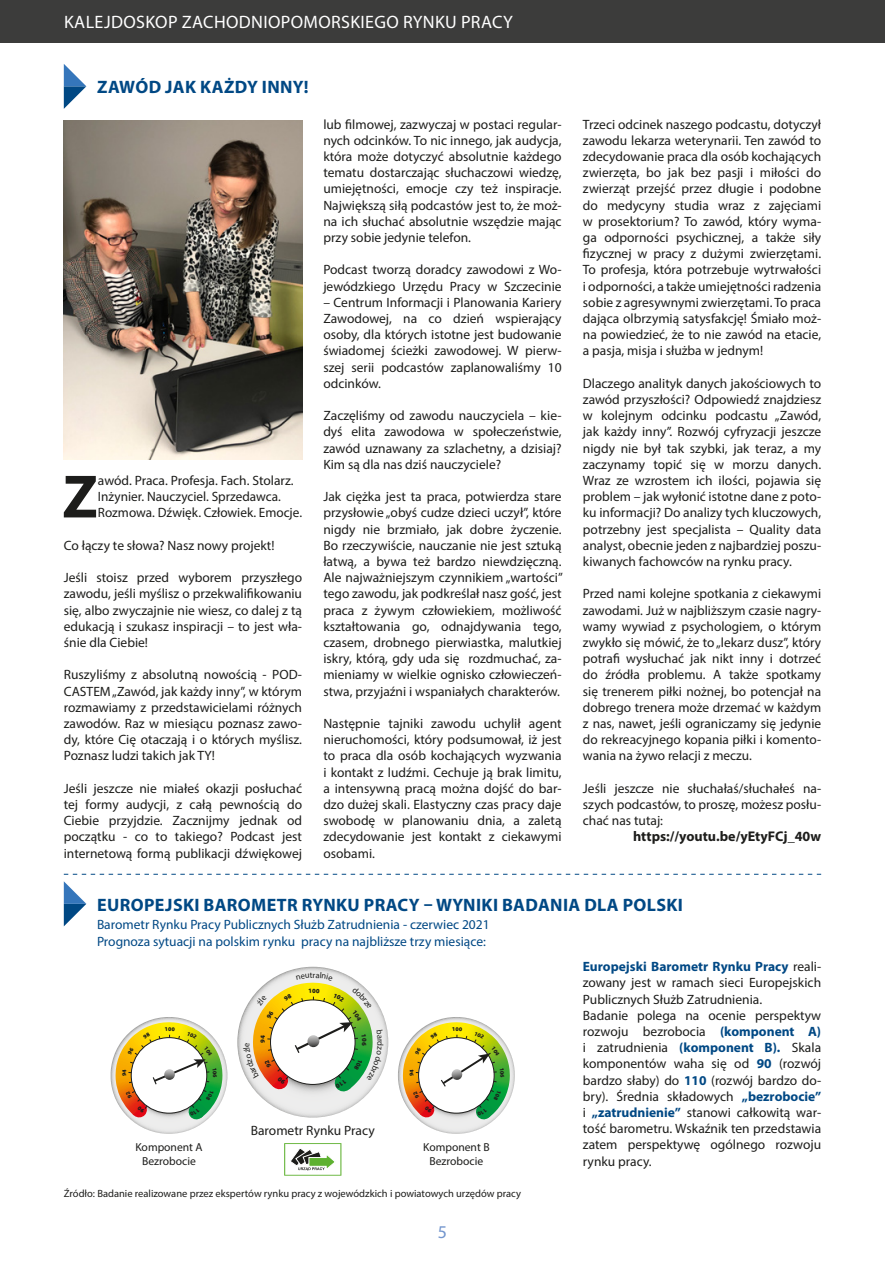
<style>
.page{position:relative;width:885px;height:1263px;background:#fff}
.page>*{position:absolute;margin:0;border:0;box-sizing:border-box;transform-origin:0 0}
.body{font:700 61.5px "Myriad Pro";color:#1d1d1b}
.t1{font:700 18px "Myriad Pro";letter-spacing:.02em;color:#004884}
.t2{font:18px "Myriad Pro";letter-spacing:.02em;color:#fff}
.t3{font:18px "Myriad Pro";color:#7295cd}
.body-2{font:700 14.1px "Myriad Pro";color:#1d1d1b}
.body-3{font:13.5px/16.2px "Myriad Pro";color:#1d1d1b;text-align:justify}
.body_copy{font:13.5px/16.2px "Myriad Pro";color:#004884}
.t4{font:11.55px/14px "Myriad Pro";color:#1d1d1b;text-align:center}
.source{font:10.5px "Myriad Pro";color:#1d1d1b}
.s1{font-weight:700;color:#004884}
</style>
<div class="page">
<div style="left:0;top:0;width:884px;height:43px;background:#3c3c3b"></div>
<svg style="left:64px;top:64px;width:22px;height:45px"></svg>
<svg style="left:64px;top:881px;width:22px;height:45px"></svg>
<img style="left:64px;top:120px;width:238px;height:339px">
<svg style="left:64px;top:874px;width:757px;height:1px"></svg>
<svg style="left:284px;top:1143px;width:57px;height:33px"></svg>
<svg style="left:111px;top:1017px;width:116px;height:117px"></svg>
<svg style="left:398px;top:1017px;width:116px;height:117px"></svg>
<svg style="left:237px;top:967px;width:151px;height:150px"></svg>
<h1 class="t2" style="left:64px;top:11px;width:450px">KALEJDOSKOP ZACHODNIOPOMORSKIEGO RYNKU PRACY</h1>
<h1 class="t1" style="left:97px;top:75px;width:213px">ZAWÓD JAK KAŻDY INNY!</h1>
<p class="body" style="left:62px;top:457px;width:37px">Z</p>
<p class="body-3" style="left:98px;top:472px;width:197px">awód. Praca. Profesja. Fach. Stolarz.<br>Inżynier. Nauczyciel. Sprzedawca.</p>
<p class="body-3" style="left:98px;top:505px;width:205px">Rozmowa. Dźwięk. Człowiek. Emocje.</p>
<p class="body-3" style="left:64px;top:537px;width:212px">Co łączy te słowa? Nasz nowy projekt!</p>
<p class="body-3" style="left:64px;top:569px;width:240px">Jeśli stoisz przed wyborem przyszłego zawodu, jeśli myślisz o przekwalifikowaniu się, albo zwyczajnie nie wiesz, co dalej z tą edukacją i szukasz inspiracji – to jest wła&shy;śnie dla Ciebie!</p>
<p class="body-3" style="left:64px;top:667px;width:240px">Ruszyliśmy z absolutną nowością - POD-CASTEM „Zawód, jak każdy inny”, w którym rozmawiamy z przedstawicielami różnych zawodów. Raz w miesiącu poznasz zawo&shy;dy, które Cię otaczają i o których myślisz.<br>Poznasz ludzi takich jak TY!</p>
<p class="body-3" style="left:64px;top:780px;width:240px">Jeśli jeszcze nie miałeś okazji posłuchać tej formy audycji, z całą pewnością do Ciebie przyjdzie. Zacznijmy jednak od początku - co to takiego? Podcast jest internetową formą publikacji dźwiękowej</p>
<p class="body-3" style="left:323px;top:116px;width:240px">lub filmowej, zazwyczaj w postaci regular&shy;nych odcinków. To nic innego, jak audycja, która może dotyczyć absolutnie każdego tematu dostarczając słuchaczowi wiedzę, umiejętności, emocje czy też inspiracje.<br>Największą siłą podcastów jest to, że moż&shy;na ich słuchać absolutnie wszędzie mając przy sobie jedynie telefon.</p>
<p class="body-3" style="left:323px;top:262px;width:240px">Podcast tworzą doradcy zawodowi z Wo&shy;jewódzkiego Urzędu Pracy w Szczecinie</p>
<p class="body-3" style="left:323px;top:294px;width:240px">– Centrum Informacji i Planowania Kariery Zawodowej, na co dzień wspierający osoby, dla których istotne jest budowanie świadomej ścieżki zawodowej. W pierw&shy;szej serii podcastów zaplanowaliśmy 10 odcinków.</p>
<p class="body-3" style="left:323px;top:407px;width:240px">Zaczęliśmy od zawodu nauczyciela – kie&shy;dyś elita zawodowa w społeczeństwie, zawód uznawany za szlachetny, a dzisiaj?<br>Kim są dla nas dziś nauczyciele?</p>
<p class="body-3" style="left:323px;top:488px;width:241px">Jak ciężka jest ta praca, potwierdza stare przysłowie „obyś cudze dzieci uczył”, które nigdy nie brzmiało, jak dobre życzenie.<br>Bo rzeczywiście, nauczanie nie jest sztuką łatwą, a bywa też bardzo niewdzięczną.<br>Ale najważniejszym czynnikiem „wartości” tego zawodu, jak podkreślał nasz gość, jest praca z żywym człowiekiem, możliwość kształtowania go, odnajdywania tego, czasem, drobnego pierwiastka, malutkiej iskry, którą, gdy uda się rozdmuchać, za&shy;mieniamy w wielkie ognisko człowieczeń&shy;stwa, przyjaźni i wspaniałych charakterów.</p>
<p class="body-3" style="left:323px;top:715px;width:240px">Następnie tajniki zawodu uchylił agent nieruchomości, który podsumował, iż jest to praca dla osób kochających wyzwania i kontakt z ludźmi. Cechuje ją brak limitu, a intensywną pracą można dojść do bar&shy;dzo dużej skali. Elastyczny czas pracy daje swobodę w planowaniu dnia, a zaletą zdecydowanie jest kontakt z ciekawymi osobami.</p>
<p class="body-3" style="left:583px;top:116px;width:240px">Trzeci odcinek naszego podcastu, dotyczył zawodu lekarza weterynarii. Ten zawód to zdecydowanie praca dla osób kochających zwierzęta, bo jak bez pasji i miłości do zwierząt przejść przez długie i podobne do medycyny studia wraz z zajęciami w prosektorium? To zawód, który wyma&shy;ga odporności psychicznej, a także siły fizycznej w pracy z dużymi zwierzętami.<br>To profesja, która potrzebuje wytrwałości i odporności, a także umiejętności radzenia sobie z agresywnymi zwierzętami. To praca dająca olbrzymią satysfakcję! Śmiało moż&shy;na powiedzieć, że to nie zawód na etacie, a pasja, misja i służba w jednym!</p>
<p class="body-3" style="left:583px;top:375px;width:240px">Dlaczego analityk danych jakościowych to zawód przyszłości? Odpowiedź znajdziesz w kolejnym odcinku podcastu „Zawód, jak każdy inny”. Rozwój cyfryzacji jeszcze nigdy nie był tak szybki, jak teraz, a my zaczynamy topić się w morzu danych.<br>Wraz ze wzrostem ich ilości, pojawia się problem – jak wyłonić istotne dane z poto&shy;ku informacji? Do analizy tych kluczowych, potrzebny jest specjalista – Quality data analyst, obecnie jeden z najbardziej poszu&shy;kiwanych fachowców na rynku pracy.</p>
<p class="body-3" style="left:583px;top:586px;width:240px">Przed nami kolejne spotkania z ciekawymi zawodami. Już w najbliższym czasie nagry&shy;wamy wywiad z psychologiem, o którym zwykło się mówić, że to „lekarz dusz”, który potrafi wysłuchać jak nikt inny i dotrzeć do źródła problemu. A także spotkamy się trenerem piłki nożnej, bo potencjał na dobrego trenera może drzemać w każdym z nas, nawet, jeśli ograniczamy się jedynie do rekreacyjnego kopania piłki i komento&shy;wania na żywo relacji z meczu.</p>
<p class="body-3" style="left:583px;top:780px;width:240px">Jeśli jeszcze nie słuchałaś/słuchałeś na&shy;szych podcastów, to proszę, możesz posłu&shy;chać nas tutaj:</p>
<p class="body-2" style="left:633px;top:827px;width:189px">https://youtu.be/yEtyFCj_40w</p>
<h1 class="t1" style="left:97px;top:893px;width:587px">EUROPEJSKI BAROMETR RYNKU PRACY – WYNIKI BADANIA DLA POLSKI</h1>
<p class="body_copy" style="left:97px;top:916px;width:394px">Barometr Rynku Pracy Publicznych Służb Zatrudnienia - czerwiec 2021<br>Prognoza sytuacji na polskim rynku pracy na najbliższe trzy miesiące:</p>
<p class="body-3" style="left:251px;top:1122px;width:125px">Barometr Rynku Pracy</p>
<p class="t4" style="left:135px;top:1140px;width:69px">Komponent A<br>Bezrobocie</p>
<p class="t4" style="left:423px;top:1140px;width:68px">Komponent B<br>Bezrobocie</p>
<p class="source" style="left:64px;top:1187px;width:458px">Źródło: Badanie realizowane przez ekspertów rynku pracy z wojewódzkich i powiatowych urzędów pracy</p>
<h1 class="t3" style="left:438px;top:1221px;width:11px">5</h1>
<p class="body-3" style="left:583px;top:958px;width:240px"><span class="s1">Europejski Barometr Rynku Pracy</span> reali&shy;zowany jest w ramach sieci Europejskich Publicznych Służb Zatrudnienia.</p>
<p class="body-3" style="left:583px;top:1007px;width:240px">Badanie polega na ocenie perspektyw rozwoju bezrobocia <span class="s1">(komponent A) </span>i zatrudnienia <span class="s1">(komponent B).</span> Skala komponentów waha się od <span class="s1">90</span> (rozwój bardzo słaby) do <span class="s1">110</span> (rozwój bardzo do&shy;bry). Średnia składowych <span class="s1">„bezrobocie” </span>i <span class="s1">„zatrudnienie”</span> stanowi całkowitą war&shy;tość barometru. Wskaźnik ten przedstawia zatem perspektywę ogólnego rozwoju rynku pracy.</p>
</div>
